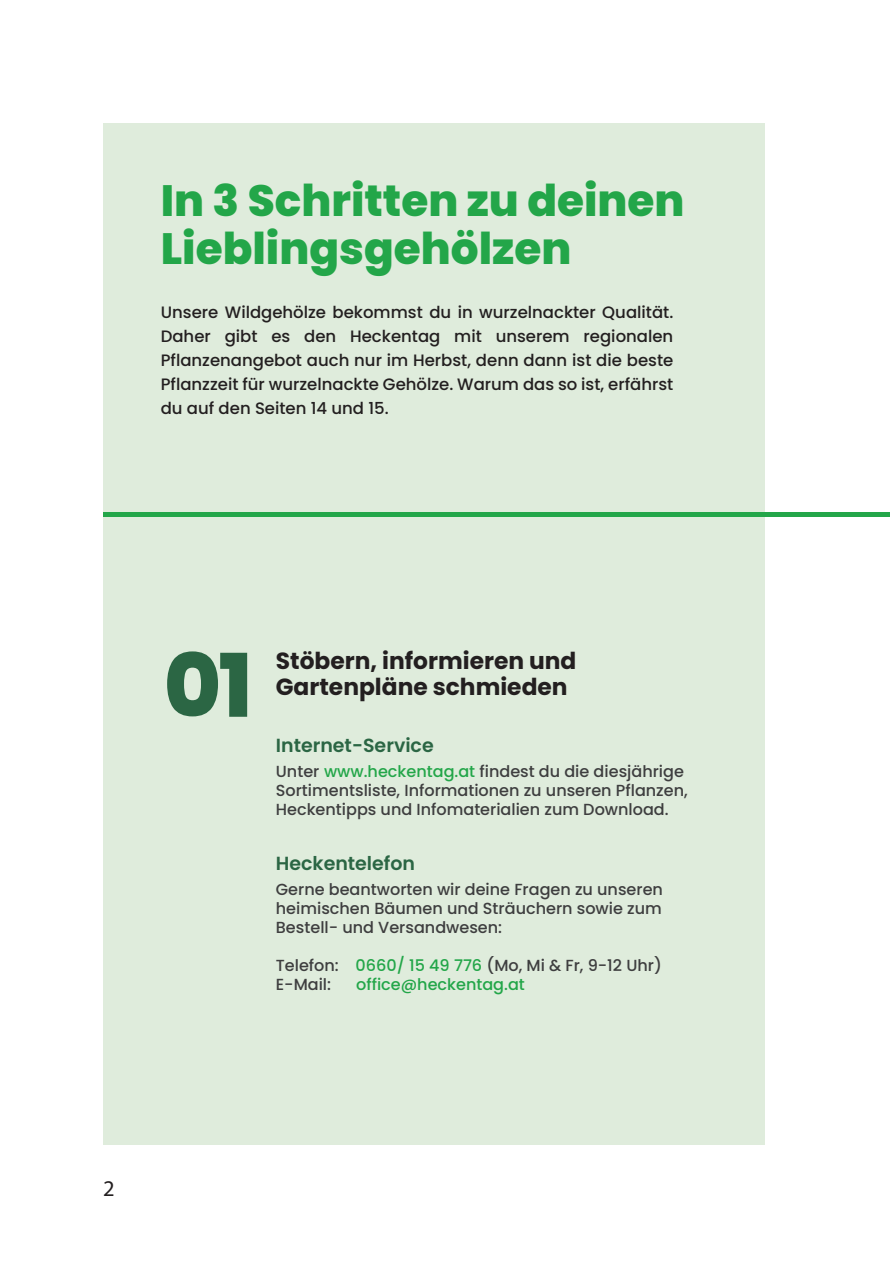
<style>
.page{position:relative;width:893px;height:1263px;background:#fff}
.page>*{position:absolute;margin:0;border:0;box-sizing:border-box;transform-origin:0 0}
.t1{font:800 87.6px "Poppins";color:#2b6644}
.t2{font:800 43.8px/48.2px "Poppins";color:#23a649}
.t3{font:700 23.4px/26.2px "Poppins";color:#231f20}
.t4{font:22.5px "Myriad Pro";color:#231f20}
.t5{font:600 18.9px "Poppins";color:#2b6644}
.t6{font:500 16.5px/24px "Poppins";color:#231f20;text-align:justify}
.t7{font:500 16.05px/18.9px "Poppins";color:#3e3e3f}
.t8{font:500 16.05px "Poppins";color:#23a649}
.s1{color:#23a649}
</style>
<div class="page">
<div style="left:103px;top:123px;width:662px;height:1022px;background:#dfecdc"></div>
<hr style="left:103px;top:513px;width:786px;height:4px;background:#23a649">
<h2 class="t2" style="left:161px;top:180px;width:525px">In 3 Schritten zu deinen<br>Lieblingsgehˆlzen</h2>
<p class="t6" style="left:161px;top:300px;width:514px">Unsere Wildgehˆlze bekommst du in wurzelnackter Qualit‰t.<br>Daher gibt es den Heckentag mit unserem regionalen Pflanzenangebot auch nur im Herbst, denn dann ist die beste Pflanzzeit f¸r wurzelnackte Gehˆlze. Warum das so ist, erf‰hrst du auf den Seiten 14 und 15.</p>
<h1 class="t1" style="left:164px;top:645px;width:90px">01</h1>
<h3 class="t3" style="left:276px;top:649px;width:302px">Stˆbern, informieren und<br>Gartenpl‰ne schmieden</h3>
<p class="t5" style="left:276px;top:737px;width:159px">Internet-Service</p>
<p class="t7" style="left:276px;top:762px;width:413px">Unter <span class="s1">www.heckentag.at</span> findest du die diesj‰hrige<br>Sortimentsliste, Informationen zu unseren Pflanzen,<br>Heckentipps und Infomaterialien zum Download.</p>
<p class="t5" style="left:276px;top:855px;width:141px">Heckentelefon</p>
<p class="t7" style="left:276px;top:880px;width:389px;text-align:justify">Gerne beantworten wir deine Fragen zu unseren heimischen B‰umen und Str‰uchern sowie zum Bestell- und Versandwesen:</p>
<p class="t7" style="left:276px;top:956px;width:388px">Telefon: <span class="s1">0660/ 15 49 776</span> (Mo, Mi &amp; Fr, 9-12 Uhr)<br>E-Mail:</p>
<p class="t8" style="left:356px;top:975px;width:170px">office@heckentag.at</p>
<h3 class="t4" style="left:103px;top:1174px;width:13px">2</h3>
</div>
